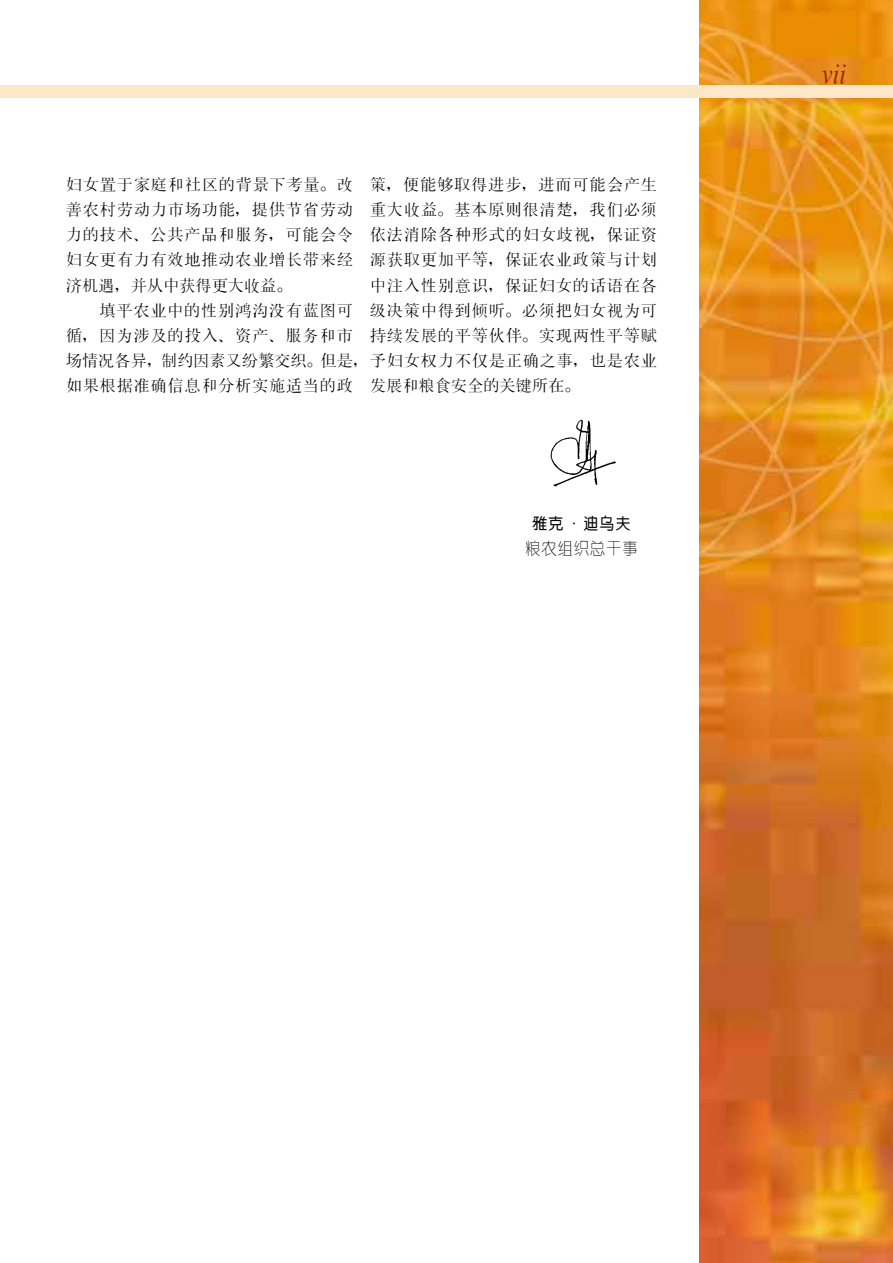
<style>
.page{position:relative;width:893px;height:1263px;background:#fff}
.page>*{position:absolute;margin:0;border:0;box-sizing:border-box;transform-origin:0 0}
.t1{font:italic 30px "Times";color:#952914;scale:.8 1}
.t2{font:16.2px/25.2px "CT Song Ti SJ";letter-spacing:.045em;color:#000;text-align:justify}
.t3{font:16.2px "CT Song Ti SJ";color:#000}
.t4{font:16.2px "CT Xi Yuan SJ";color:#000}
.t5{font:16.2px "CT Zhong Yuan SJ";color:#000}
.s1{font-family:"CT Hei Ti SJ";font-size:10.5px}
</style>
<div class="page">
<img style="left:700px;top:0;width:193px;height:1263px">
<div style="left:0;top:85px;width:893px;height:13px;background:#fde7c9"></div>
<img style="left:551px;top:420px;width:64px;height:67px">
<p class="t2" style="left:66px;top:172px;width:289px">妇女置于家庭和社区的背景下考量。改善农村劳动力市场功能，提供节省劳动力的技术、公共产品和服务，可能会令妇女更有力有效地推动农业增长带来经济机遇，并从中获得更大收益。</p>
<p class="t2" style="left:66px;top:298px;width:593px;text-align:left;text-indent:34px">填平农业中的性别鸿沟没有蓝图可<br>循，因为涉及的投入、资产、服务和市<br>场情况各异，制约因素又纷繁交织。但是，予妇女权力不仅是正确之事，也是农业如果根据准确信息和分析实施适当的政</p>
<p class="t2" style="left:370px;top:172px;width:289px">策，便能够取得进步，进而可能会产生重大收益。基本原则很清楚，我们必须依法消除各种形式的妇女歧视，保证资源获取更加平等，保证农业政策与计划中注入性别意识，保证妇女的话语在各级决策中得到倾听。必须把妇女视为可持续发展的平等伙伴。实现两性平等赋</p>
<p class="t3" style="left:370px;top:378px;width:212px">发展和粮食安全的关键所在。</p>
<p class="t5" style="left:532px;top:515px;width:101px">雅克 <span class="s1">·</span> 迪乌夫</p>
<p class="t4" style="left:525px;top:540px;width:115px">粮农组织总干事</p>
<h1 class="t1" style="left:822px;top:48px;width:31px">vii</h1>
</div>
